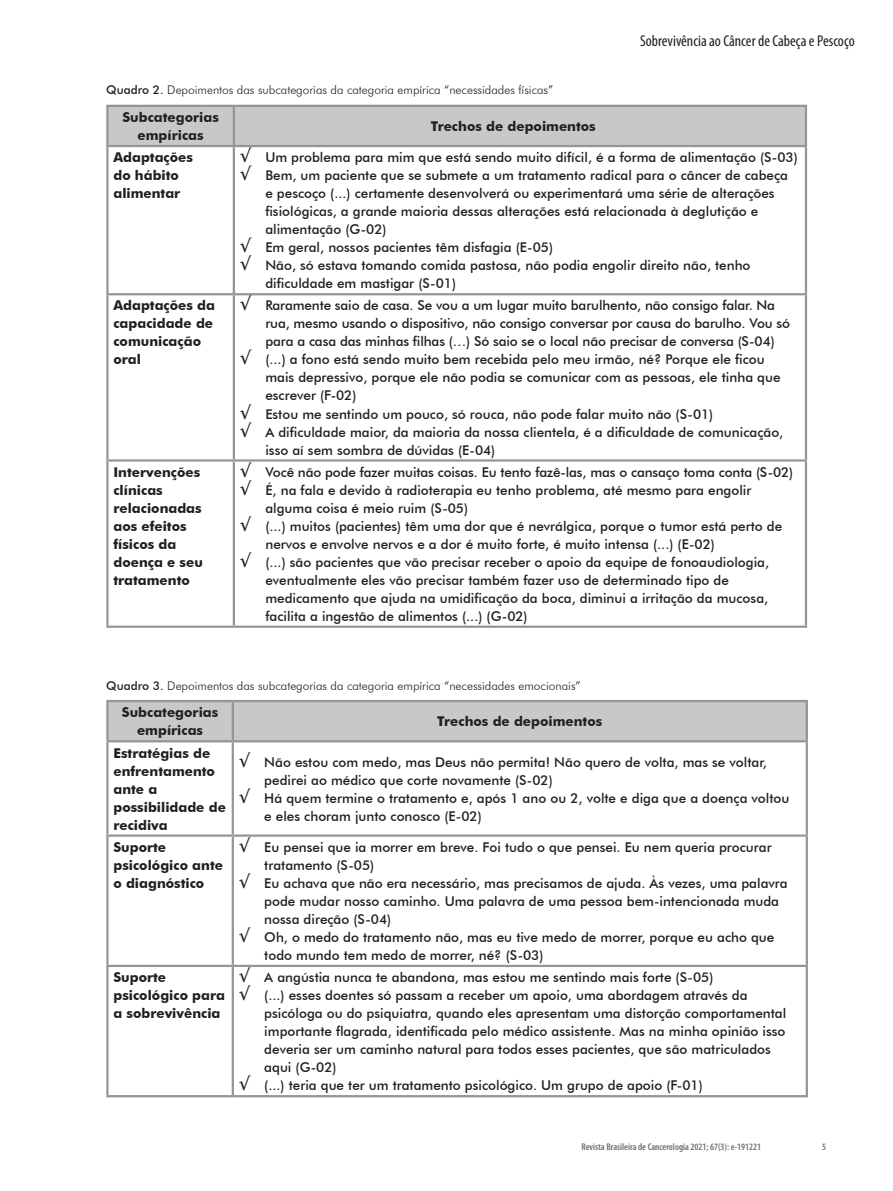
<style>
.page{position:relative;width:893px;height:1191px;background:#fff}
.page>*{position:absolute;margin:0;border:0;box-sizing:border-box;transform-origin:0 0}
.t1{font:condensed 15.75px "Myriad Pro";color:#231f20}
.t2{font:500 13.5px "Futura BT";color:#231f20}
.t3{font:700 13.5px/18px "Futura BT";color:#231f20}
.t4{font:300 12px "Futura BT";color:#231f20}
.t5{font:600 condensed 9.75px "Myriad Pro";color:#6c6d70}
.s1{font-weight:500}
.s2{font-size:18px}
</style>
<div class="page">
<div style="left:109px;top:107px;width:696px;height:38px;background:#c7c8ca"></div>
<hr style="left:106px;top:105px;width:128px;height:2px;background:#939598">
<hr style="left:106px;top:107px;width:3px;height:38px;background:#939598">
<hr style="left:234px;top:105px;width:573px;height:2px;background:#939598">
<hr style="left:233px;top:107px;width:2px;height:38px;background:#939598">
<hr style="left:805px;top:107px;width:2px;height:38px;background:#939598">
<hr style="left:106px;top:145px;width:128px;height:2px;background:#939598">
<hr style="left:106px;top:147px;width:3px;height:146px;background:#939598">
<hr style="left:234px;top:145px;width:573px;height:2px;background:#939598">
<hr style="left:233px;top:147px;width:2px;height:146px;background:#939598">
<hr style="left:805px;top:147px;width:2px;height:146px;background:#939598">
<hr style="left:106px;top:293px;width:128px;height:2px;background:#939598">
<hr style="left:106px;top:295px;width:3px;height:164px;background:#939598">
<hr style="left:234px;top:293px;width:573px;height:2px;background:#939598">
<hr style="left:233px;top:295px;width:2px;height:164px;background:#939598">
<hr style="left:805px;top:295px;width:2px;height:164px;background:#939598">
<hr style="left:106px;top:459px;width:128px;height:2px;background:#939598">
<hr style="left:106px;top:461px;width:3px;height:164px;background:#939598">
<hr style="left:234px;top:459px;width:573px;height:2px;background:#939598">
<hr style="left:233px;top:461px;width:2px;height:164px;background:#939598">
<hr style="left:805px;top:461px;width:2px;height:164px;background:#939598">
<hr style="left:106px;top:625px;width:128px;height:3px;background:#939598">
<hr style="left:234px;top:625px;width:573px;height:3px;background:#939598">
<div style="left:109px;top:702px;width:697px;height:38px;background:#c7c8ca"></div>
<hr style="left:106px;top:700px;width:127px;height:2px;background:#939598">
<hr style="left:106px;top:702px;width:3px;height:38px;background:#939598">
<hr style="left:233px;top:700px;width:575px;height:2px;background:#939598">
<hr style="left:232px;top:702px;width:2px;height:38px;background:#939598">
<hr style="left:806px;top:702px;width:2px;height:38px;background:#939598">
<hr style="left:106px;top:740px;width:127px;height:2px;background:#939598">
<hr style="left:106px;top:742px;width:3px;height:92px;background:#939598">
<hr style="left:233px;top:740px;width:575px;height:2px;background:#939598">
<hr style="left:232px;top:742px;width:2px;height:92px;background:#939598">
<hr style="left:806px;top:742px;width:2px;height:92px;background:#939598">
<hr style="left:106px;top:834px;width:127px;height:2px;background:#939598">
<hr style="left:106px;top:836px;width:3px;height:128px;background:#939598">
<hr style="left:233px;top:834px;width:575px;height:2px;background:#939598">
<hr style="left:232px;top:836px;width:2px;height:128px;background:#939598">
<hr style="left:806px;top:836px;width:2px;height:128px;background:#939598">
<hr style="left:106px;top:964px;width:127px;height:3px;background:#939598">
<hr style="left:106px;top:967px;width:3px;height:128px;background:#939598">
<hr style="left:233px;top:964px;width:575px;height:3px;background:#939598">
<hr style="left:232px;top:967px;width:2px;height:128px;background:#939598">
<hr style="left:806px;top:967px;width:2px;height:128px;background:#939598">
<hr style="left:106px;top:1095px;width:127px;height:2px;background:#939598">
<hr style="left:233px;top:1095px;width:575px;height:2px;background:#939598">
<p class="t1" style="left:640px;top:31px;width:216px">Sobrevivência ao Câncer de Cabeça e Pescoço</p>
<p class="t4" style="left:106px;top:83px;width:449px"><span class="s1">Quadro 2.</span> Depoimentos das subcategorias da categoria empírica “necessidades físicas”</p>
<p class="t3" style="left:122px;top:108px;width:98px;text-align:center">Subcategorias empíricas</p>
<p class="t3" style="left:431px;top:117px;width:167px">Trechos de depoimentos</p>
<p class="t3" style="left:113px;top:148px;width:81px">Adaptações do hábito alimentar</p>
<p class="t2" style="left:240px;top:149px;width:559px"><span class="s2">√</span> Um problema para mim que está sendo muito difícil, é a forma de alimentação (S-03)</p>
<p class="t2" style="left:240px;top:167px;width:550px"><span class="s2">√</span> Bem, um paciente que se submete a um tratamento radical para o câncer de cabeça</p>
<p class="t2" style="left:265px;top:185px;width:511px">e pescoço (...) certamente desenvolverá ou experimentará uma série de alterações</p>
<p class="t2" style="left:265px;top:203px;width:495px">fisiológicas, a grande maioria dessas alterações está relacionada à deglutição e</p>
<p class="t2" style="left:265px;top:221px;width:123px">alimentação (G-02)</p>
<p class="t2" style="left:240px;top:239px;width:315px"><span class="s2">√</span> Em geral, nossos pacientes têm disfagia (E-05)</p>
<p class="t2" style="left:240px;top:257px;width:512px"><span class="s2">√</span> Não, só estava tomando comida pastosa, não podia engolir direito não, tenho</p>
<p class="t2" style="left:265px;top:275px;width:192px">dificuldade em mastigar (S-01)</p>
<p class="t3" style="left:113px;top:296px;width:103px">Adaptações da capacidade de comunicação oral</p>
<p class="t2" style="left:240px;top:297px;width:537px"><span class="s2">√</span> Raramente saio de casa. Se vou a um lugar muito barulhento, não consigo falar. Na</p>
<p class="t2" style="left:265px;top:315px;width:526px">rua, mesmo usando o dispositivo, não consigo conversar por causa do barulho. Vou só</p>
<p class="t2" style="left:265px;top:333px;width:511px">para a casa das minhas filhas (…) Só saio se o local não precisar de conversa (S-04)</p>
<p class="t2" style="left:240px;top:351px;width:526px"><span class="s2">√</span> (...) a fono está sendo muito bem recebida pelo meu irmão, né? Porque ele ficou</p>
<p class="t2" style="left:265px;top:369px;width:517px">mais depressivo, porque ele não podia se comunicar com as pessoas, ele tinha que</p>
<p class="t2" style="left:265px;top:387px;width:93px">escrever (F-02)</p>
<p class="t2" style="left:240px;top:405px;width:475px"><span class="s2">√</span> Estou me sentindo um pouco, só rouca, não pode falar muito não (S-01)</p>
<p class="t2" style="left:240px;top:423px;width:545px"><span class="s2">√</span> A dificuldade maior, da maioria da nossa clientela, é a dificuldade de comunicação,</p>
<p class="t2" style="left:265px;top:441px;width:231px">isso aí sem sombra de dúvidas (E-04)</p>
<p class="t3" style="left:113px;top:463px;width:91px">Intervenções clínicas relacionadas aos efeitos físicos da doença e seu tratamento</p>
<p class="t2" style="left:240px;top:464px;width:555px"><span class="s2">√</span> Você não pode fazer muitas coisas. Eu tento fazê-las, mas o cansaço toma conta (S-02)</p>
<p class="t2" style="left:240px;top:482px;width:513px"><span class="s2">√</span> É, na fala e devido à radioterapia eu tenho problema, até mesmo para engolir</p>
<p class="t2" style="left:265px;top:500px;width:204px">alguma coisa é meio ruim (S-05)</p>
<p class="t2" style="left:240px;top:518px;width:544px"><span class="s2">√</span> (...) muitos (pacientes) têm uma dor que é nevrálgica, porque o tumor está perto de</p>
<p class="t2" style="left:265px;top:536px;width:451px">nervos e envolve nervos e a dor é muito forte, é muito intensa (...) (E-02)</p>
<p class="t2" style="left:240px;top:554px;width:531px"><span class="s2">√</span> (...) são pacientes que vão precisar receber o apoio da equipe de fonoaudiologia,</p>
<p class="t2" style="left:265px;top:572px;width:465px">eventualmente eles vão precisar também fazer uso de determinado tipo de</p>
<p class="t2" style="left:265px;top:590px;width:504px">medicamento que ajuda na umidificação da boca, diminui a irritação da mucosa,</p>
<p class="t2" style="left:265px;top:608px;width:264px">facilita a ingestão de alimentos (...) (G-02)</p>
<p class="t4" style="left:106px;top:678px;width:476px"><span class="s1">Quadro 3.</span> Depoimentos das subcategorias da categoria empírica “necessidades emocionais”</p>
<p class="t3" style="left:122px;top:703px;width:98px;text-align:center">Subcategorias empíricas</p>
<p class="t3" style="left:437px;top:712px;width:167px">Trechos de depoimentos</p>
<p class="t3" style="left:113px;top:743px;width:114px">Estratégias de enfrentamento ante a possibilidade de recidiva</p>
<p class="t2" style="left:239px;top:753px;width:530px"><span class="s2">√</span> Não estou com medo, mas Deus não permita! Não quero de volta, mas se voltar,</p>
<p class="t2" style="left:264px;top:771px;width:290px">pedirei ao médico que corte novamente (S-02)</p>
<p class="t2" style="left:239px;top:789px;width:552px"><span class="s2">√</span> Há quem termine o tratamento e, após 1 ano ou 2, volte e diga que a doença voltou</p>
<p class="t2" style="left:264px;top:807px;width:219px">e eles choram junto conosco (E-02)</p>
<p class="t3" style="left:113px;top:838px;width:111px">Suporte psicológico ante o diagnóstico</p>
<p class="t2" style="left:239px;top:839px;width:534px"><span class="s2">√</span> Eu pensei que ia morrer em breve. Foi tudo o que pensei. Eu nem queria procurar</p>
<p class="t2" style="left:264px;top:857px;width:112px">tratamento (S-05)</p>
<p class="t2" style="left:239px;top:875px;width:550px"><span class="s2">√</span> Eu achava que não era necessário, mas precisamos de ajuda. Às vezes, uma palavra</p>
<p class="t2" style="left:264px;top:893px;width:516px">pode mudar nosso caminho. Uma palavra de uma pessoa bem-intencionada muda</p>
<p class="t2" style="left:264px;top:911px;width:128px">nossa direção (S-04)</p>
<p class="t2" style="left:239px;top:929px;width:537px"><span class="s2">√</span> Oh, o medo do tratamento não, mas eu tive medo de morrer, porque eu acho que</p>
<p class="t2" style="left:264px;top:947px;width:281px">todo mundo tem medo de morrer, né? (S-03)</p>
<p class="t3" style="left:113px;top:968px;width:113px">Suporte psicológico para a sobrevivência</p>
<p class="t2" style="left:239px;top:969px;width:476px"><span class="s2">√</span> A angústia nunca te abandona, mas estou me sentindo mais forte (S-05)</p>
<p class="t2" style="left:239px;top:987px;width:510px"><span class="s2">√</span> (...) esses doentes só passam a receber um apoio, uma abordagem através da</p>
<p class="t2" style="left:264px;top:1005px;width:523px">psicóloga ou do psiquiatra, quando eles apresentam uma distorção comportamental</p>
<p class="t2" style="left:264px;top:1023px;width:523px">importante flagrada, identificada pelo médico assistente. Mas na minha opinião isso</p>
<p class="t2" style="left:264px;top:1041px;width:508px">deveria ser um caminho natural para todos esses pacientes, que são matriculados</p>
<p class="t2" style="left:264px;top:1059px;width:74px">aqui (G-02)</p>
<p class="t2" style="left:239px;top:1077px;width:465px"><span class="s2">√</span> (...) teria que ter um tratamento psicológico. Um grupo de apoio (F-01)</p>
<p class="t5" style="left:581px;top:1141px;width:181px">Revista Brasileira de Cancerologia 2021; 67(3): e-191221</p>
<p class="t5" style="left:822px;top:1141px;width:5px">5</p>
</div>
